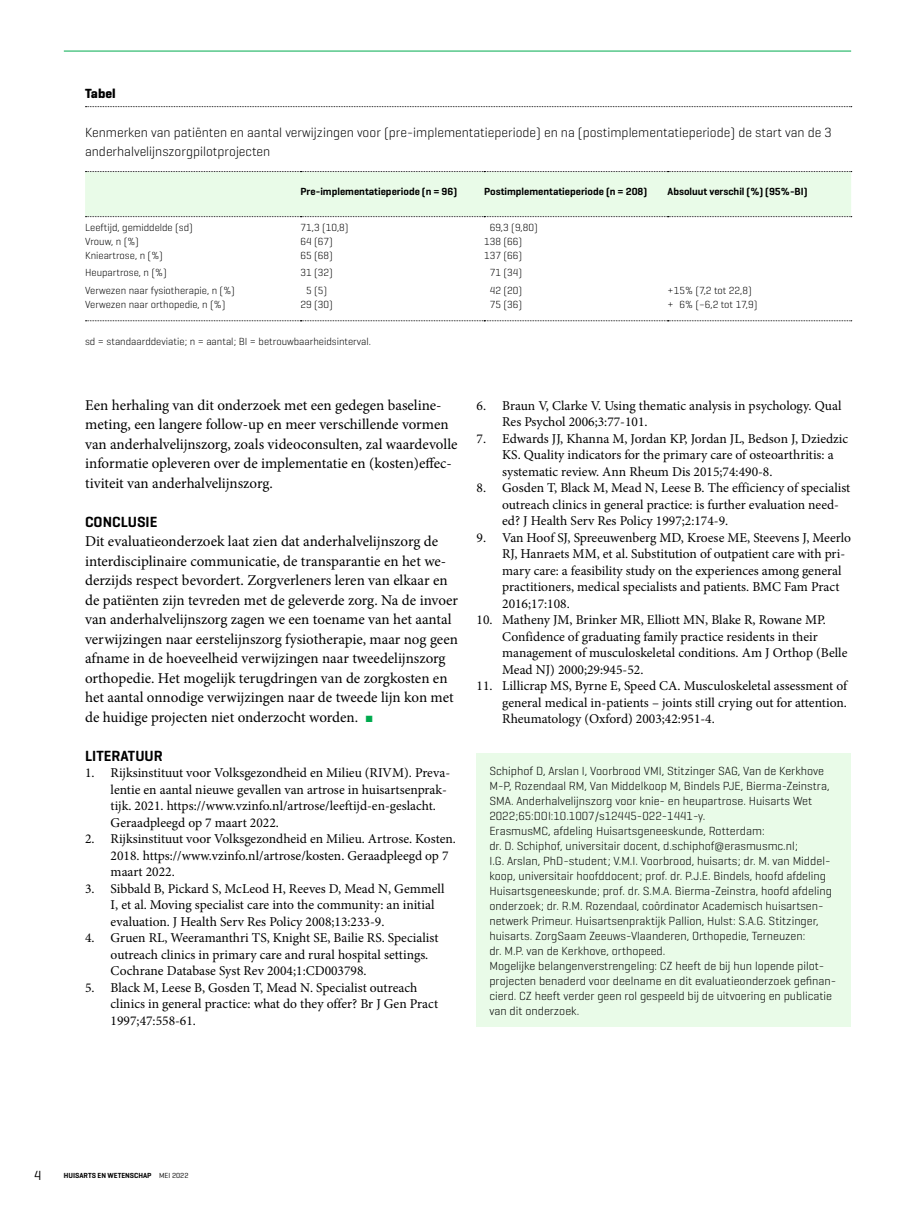
<style>
.page{position:relative;width:915px;height:1212px;background:#fff}
.page>*{position:absolute;margin:0;border:0;box-sizing:border-box;transform-origin:0 0}
.Para_broodtekst{font:15px/19.5px "Minion Pro";color:#000}
.Bibliography_Heading{font:600 15px "Geogrotesque";color:#000}
.SectionHeading_1_tus{font:600 15px "Geogrotesque";color:#000}
.t1{font:13.5px/16.5px "Minion Pro";color:#000}
.Tabel_Caption_tabel{font:300 13.5px/19.5px "Geogrotesque";color:#000}
.Table_Caption_tabel{font:700 13.5px "Geogrotesque";color:#000}
.t2{font:13.5px "Geogrotesque";color:#000}
.Biography_auteursinf{font:300 12px/15px "Geogrotesque";color:#000}
.Table_Entry_left_tab{font:300 10.5px "Geogrotesque";color:#000}
.Table_Heading_kopreg{font:600 10.5px "Geogrotesque";color:#000}
.Table_Legend_legenda{font:300 10.5px "Geogrotesque";color:#000}
.t3{font:600 7.5px "Geogrotesque";color:#000}
.t4{font:7.5px "Geogrotesque";color:#000}
.s1{color:#00aa4e}
.s2{font-weight:400}
</style>
<div class="page">
<hr style="left:64px;top:51px;width:786px;height:1px;background:#00aa4e">
<div style="left:476px;top:754px;width:374px;height:273px;background:#e9fbe8"></div>
<svg style="left:85px;top:106px;width:766px;height:1px"></svg>
<svg style="left:85px;top:320px;width:766px;height:1px"></svg>
<div style="left:85px;top:171px;width:766px;height:46px;background:#e9fbe8"></div>
<p class="Table_Caption_tabel" style="left:85px;top:85px;width:32px">Tabel</p>
<p class="Tabel_Caption_tabel" style="left:85px;top:122px;width:748px">Kenmerken van patiënten en aantal verwijzingen voor (pre-implementatieperiode) en na (postimplementatieperiode) de start van de 3 anderhalvelijnszorgpilotprojecten</p>
<p class="Table_Heading_kopreg" style="left:300px;top:185px;width:158px">Pre-implementatieperiode (n = 96)</p>
<p class="Table_Heading_kopreg" style="left:484px;top:185px;width:164px">Postimplementatieperiode (n = 208)</p>
<p class="Table_Heading_kopreg" style="left:667px;top:185px;width:141px">Absoluut verschil (%) (95%-BI)</p>
<p class="Table_Entry_left_tab" style="left:85px;top:221px;width:109px">Leeftijd, gemiddelde (sd)</p>
<p class="Table_Entry_left_tab" style="left:300px;top:221px;width:50px">71,3 (10,8)</p>
<p class="Table_Entry_left_tab" style="left:489px;top:221px;width:50px">69,3 (9,80)</p>
<p class="Table_Entry_left_tab" style="left:85px;top:235px;width:55px">Vrouw, n (%)</p>
<p class="Table_Entry_left_tab" style="left:300px;top:235px;width:34px">64 (67)</p>
<p class="Table_Entry_left_tab" style="left:484px;top:235px;width:39px">138 (66)</p>
<p class="Table_Entry_left_tab" style="left:85px;top:249px;width:79px">Knieartrose, n (%)</p>
<p class="Table_Entry_left_tab" style="left:300px;top:249px;width:34px">65 (68)</p>
<p class="Table_Entry_left_tab" style="left:484px;top:249px;width:39px">137 (66)</p>
<p class="Table_Entry_left_tab" style="left:85px;top:266px;width:83px">Heupartrose, n (%)</p>
<p class="Table_Entry_left_tab" style="left:300px;top:266px;width:34px">31 (32)</p>
<p class="Table_Entry_left_tab" style="left:489px;top:266px;width:34px">71 (34)</p>
<p class="Table_Entry_left_tab" style="left:85px;top:284px;width:151px">Verwezen naar fysiotherapie, n (%)</p>
<p class="Table_Entry_left_tab" style="left:306px;top:284px;width:23px">5 (5)</p>
<p class="Table_Entry_left_tab" style="left:489px;top:284px;width:34px">42 (20)</p>
<p class="Table_Entry_left_tab" style="left:667px;top:284px;width:86px">+15% (7,2 tot 22,8)</p>
<p class="Table_Entry_left_tab" style="left:85px;top:298px;width:142px">Verwezen naar orthopedie, n (%)</p>
<p class="Table_Entry_left_tab" style="left:300px;top:298px;width:34px">29 (30)</p>
<p class="Table_Entry_left_tab" style="left:489px;top:298px;width:34px">75 (36)</p>
<p class="Table_Entry_left_tab" style="left:667px;top:298px;width:91px">+ 6% (–6,2 tot 17,9)</p>
<p class="Table_Legend_legenda" style="left:85px;top:335px;width:287px">sd = standaarddeviatie; n = aantal; BI = betrouwbaarheidsinterval.</p>
<p class="Para_broodtekst" style="left:85px;top:395px;width:374px">Een herhaling van dit onderzoek met een gedegen baseline&shy;meting, een langere follow-up en meer verschillende vormen van anderhalvelijnszorg, zoals videoconsulten, zal waardevolle informatie opleveren over de implementatie en (kosten)effec&shy;tiviteit van anderhalvelijnszorg.</p>
<p class="SectionHeading_1_tus" style="left:85px;top:512px;width:74px">CONCLUSIE</p>
<p class="Para_broodtekst" style="left:85px;top:532px;width:374px">Dit evaluatieonderzoek laat zien dat anderhalvelijnszorg de interdisciplinaire communicatie, de transparantie en het we&shy;derzijds respect bevordert. Zorgverleners leren van elkaar en de patiënten zijn tevreden met de geleverde zorg. Na de invoer van anderhalvelijnszorg zagen we een toename van het aantal verwijzingen naar eerstelijnszorg fysiotherapie, maar nog geen afname in de hoeveelheid verwijzingen naar tweedelijnszorg orthopedie. Het mogelijk terugdringen van de zorgkosten en het aantal onnodige verwijzingen naar de tweede lijn kon met de huidige projecten niet onderzocht worden. <span class="s1">■</span></p>
<p class="Bibliography_Heading" style="left:85px;top:746px;width:79px">LITERATUUR</p>
<p class="t1" style="left:111px;top:765px;width:341px;text-indent:-26px">1. Rijksinstituut voor Volksgezondheid en Milieu (RIVM). Preva&shy;lentie en aantal nieuwe gevallen van artrose in huisartsenprak&shy;tijk. 2021. https://www.vzinfo.nl/artrose/leeftijd-en-geslacht.<br>Geraadpleegd op 7 maart 2022.</p>
<p class="t1" style="left:111px;top:831px;width:347px;text-indent:-26px">2. Rijksinstituut voor Volksgezondheid en Milieu. Artrose. Kosten.<br>2018. https://www.vzinfo.nl/artrose/kosten. Geraadpleegd op 7 maart 2022.</p>
<p class="t1" style="left:111px;top:880px;width:335px;text-indent:-26px">3. Sibbald B, Pickard S, McLeod H, Reeves D, Mead N, Gemmell<br>I, et al. Moving specialist care into the community: an initial evaluation. J Health Serv Res Policy 2008;13:233-9.</p>
<p class="t1" style="left:111px;top:930px;width:329px;text-indent:-26px">4. Gruen RL, Weeramanthri TS, Knight SE, Bailie RS. Specialist outreach clinics in primary care and rural hospital settings.<br>Cochrane Database Syst Rev 2004;1:CD003798.</p>
<p class="t1" style="left:111px;top:979px;width:329px;text-indent:-26px">5. Black M, Leese B, Gosden T, Mead N. Specialist outreach clinics in general practice: what do they offer? Br J Gen Pract<br>1997;47:558-61.</p>
<p class="t1" style="left:502px;top:397px;width:340px;text-indent:-26px">6. Braun V, Clarke V. Using thematic analysis in psychology. Qual<br>Res Psychol 2006;3:77-101.</p>
<p class="t1" style="left:502px;top:430px;width:347px;text-indent:-26px">7. Edwards JJ, Khanna M, Jordan KP, Jordan JL, Bedson J, Dziedzic<br>KS. Quality indicators for the primary care of osteoarthritis: a systematic review. Ann Rheum Dis 2015;74:490-8.</p>
<p class="t1" style="left:502px;top:480px;width:349px;text-indent:-26px">8. Gosden T, Black M, Mead N, Leese B. The efficiency of specialist outreach clinics in general practice: is further evaluation need&shy;ed? J Health Serv Res Policy 1997;2:174-9.</p>
<p class="t1" style="left:502px;top:529px;width:350px;text-indent:-26px">9. Van Hoof SJ, Spreeuwenberg MD, Kroese ME, Steevens J, Meerlo RJ, Hanraets MM, et al. Substitution of outpatient care with pri&shy;mary care: a feasibility study on the experiences among general practitioners, medical specialists and patients. BMC Fam Pract 2016;17:108.</p>
<p class="t1" style="left:502px;top:612px;width:346px;text-indent:-26px">10. Matheny JM, Brinker MR, Elliott MN, Blake R, Rowane MP.<br>Confidence of graduating family practice residents in their management of musculoskeletal conditions. Am J Orthop (Belle Mead NJ) 2000;29:945-52.</p>
<p class="t1" style="left:502px;top:678px;width:346px;text-align:justify;text-indent:-26px">11. Lillicrap MS, Byrne E, Speed CA. Musculoskeletal assessment of general medical in-patients – joints still crying out for attention.<br>Rheumatology (Oxford) 2003;42:951-4.</p>
<p class="Biography_auteursinf" style="left:489px;top:763px;width:341px">Schiphof D, Arslan I, Voorbrood VMI, Stitzinger SAG, Van de Kerkhove M-P, Rozendaal RM, Van Middelkoop M, Bindels PJE, Bierma-Zeinstra, SMA. Anderhalvelijnszorg voor knie- en heupartrose. Huisarts Wet 2022;65:DOI:10.1007/s12445-022-1441-y.</p>
<p class="Biography_auteursinf" style="left:489px;top:823px;width:344px">ErasmusMC, afdeling Huisartsgeneeskunde, Rotterdam:<br>dr. D. Schiphof, universitair docent, d.schiphof@erasmusmc.nl;<br>I.G. Arslan, PhD-student; V.M.I. Voorbrood, huisarts; dr. M. van Middel&shy;koop, universitair hoofddocent; prof. dr. P.J.E. Bindels, hoofd afdeling Huisartsgeneeskunde; prof. dr. S.M.A. Bierma-Zeinstra, hoofd afdeling onderzoek; dr. R.M. Rozendaal, coördinator Academisch huisartsen&shy;netwerk Primeur. Huisartsenpraktijk Pallion, Hulst: S.A.G. Stitzinger, huisarts. ZorgSaam Zeeuws-Vlaanderen, Orthopedie, Terneuzen:<br>dr. M.P. van de Kerkhove, orthopeed.</p>
<p class="Biography_auteursinf" style="left:489px;top:958px;width:348px">Mogelijke belangenverstrengeling: CZ heeft de bij hun lopende pilot&shy;projecten benaderd voor deelname en dit evaluatieonderzoek gefinan&shy;cierd. CZ heeft verder geen rol gespeeld bij de uitvoering en publicatie van dit onderzoek.</p>
<p class="t2" style="left:34px;top:1166px;width:9px">4</p>
<p class="t4" style="left:159px;top:1171px;width:42px">MAAND 0000</p>
<p class="t3" style="left:64px;top:1171px;width:126px">HUISARTS EN WETENSCHAP <span class="s2">M EI 2022</span></p>
</div>
